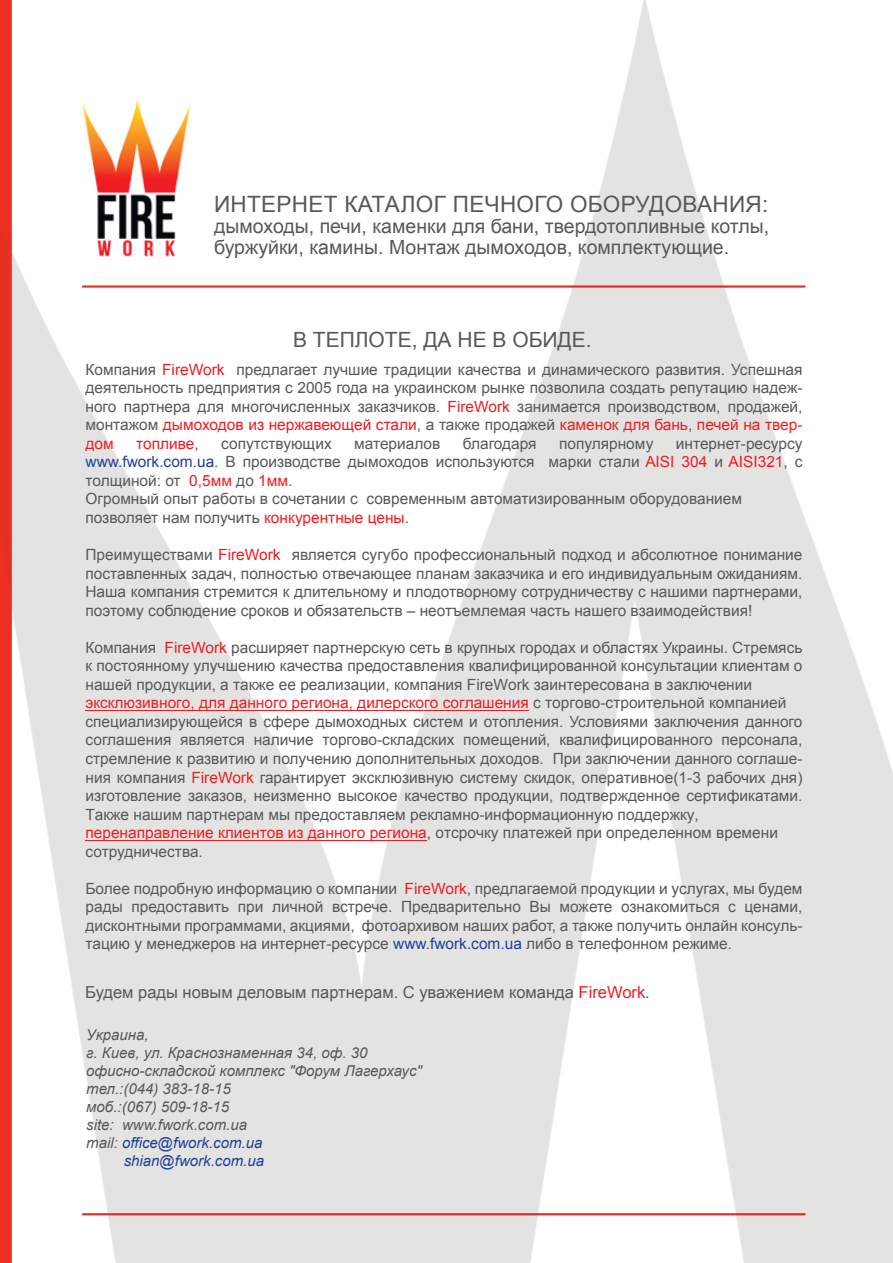
<style>
.page{position:relative;width:893px;height:1263px;background:#fff}
.page>*{position:absolute;margin:0;border:0;box-sizing:border-box;transform-origin:0 0}
.t1{font:22.5px "Arial";letter-spacing:.015em;color:#57585a}
.t2{font:21px "Arial";color:#57585a}
.t3{font:19.5px/21px "Arial";color:#57585a}
.t4{font:16.5px "Arial";color:#57585a}
.t5{font:15.45px/18.6px "Arial";color:#57585a;text-align:justify}
.t6{font:15.45px "Arial";color:#ee1d23}
.t7{font:italic 15px "Arial";color:#57585a}
.t8{font:italic 15px "Arial";color:#223f99}
.s1{color:#ee1d23}
.s2{color:#57585a}
.s3{color:#223f99}
</style>
<div class="page">
<img style="left:0;top:0;width:892px;height:1263px">
<hr style="left:86px;top:840px;width:341px;height:1px;background:#ee1d23">
<hr style="left:86px;top:710px;width:443px;height:1px;background:#ee1d23">
<h1 class="t1" style="left:214px;top:189px;width:556px">ИНТЕРНЕТ КАТАЛОГ ПЕЧНОГО ОБОРУДОВАНИЯ:</h1>
<p class="t3" style="left:214px;top:216px;width:557px">дымоходы, печи, каменки для бани, твердотопливные котлы, буржуйки, камины. Монтаж дымоходов, комплектующие.</p>
<h2 class="t2" style="left:293px;top:325px;width:300px">В ТЕПЛОТЕ, ДА НЕ В ОБИДЕ.</h2>
<p class="t5" style="left:86px;top:360px;width:718px">Компания <span class="s1">FireWork</span> предлагает лучшие традиции качества и динамического развития. Успешная деятельность предприятия с 2005 года на украинском рынке позволила создать репутацию надеж&shy;ного партнера для многочисленных заказчиков. <span class="s1">FireWork</span> занимается производством, продажей, монтажом <span class="s1">дымоходов из нержавеющей стали</span>, а также продажей <span class="s1">каменок для бань</span>, <span class="s1">печей на твер&shy;дом</span></p>
<p class="t6" style="left:136px;top:433px;width:64px">топливе<span class="s2">,</span></p>
<p class="t5" style="left:221px;top:434px;width:112px">сопутствующих</p>
<p class="t5" style="left:354px;top:434px;width:88px">материалов</p>
<p class="t5" style="left:463px;top:434px;width:75px">благодаря</p>
<p class="t5" style="left:559px;top:434px;width:96px">популярному</p>
<p class="t5" style="left:86px;top:434px;width:719px;text-align:left;text-indent:590px">интернет-ресурсу <span class="s3">www.fwork.com.ua</span>. В производстве дымоходов используются марки стали <span class="s1">AISI 304</span> и <span class="s1">AISI321</span>, с толщиной: от <span class="s1">0,5мм</span> до <span class="s1">1мм</span>.<br>Огромный опыт работы в сочетании с современным автоматизированным оборудованием позволяет нам получить <span class="s1">конкурентные цены</span>.</p>
<p class="t5" style="left:85px;top:545px;width:718px">Преимуществами <span class="s1">FireWork</span> является сугубо профессиональный подход и абсолютное понимание поставленных задач, полностью отвечающее планам заказчика и его индивидуальным ожиданиям.<br>Наша компания стремится к длительному и плодотворному сотрудничеству с нашими партнерами, поэтому соблюдение сроков и обязательств – неотъемлемая часть нашего взаимодействия!</p>
<p class="t5" style="left:85px;top:638px;width:718px;text-align:left">Компания <span class="s1">FireWork</span> расширяет партнерскую сеть в крупных городах и областях Украины. Стремясь к постоянному улучшению качества предоставления квалифицированной консультации клиентам о нашей продукции, а также ее реализации, компания FireWork заинтересована в заключении <span class="s1">эксклюзивного, для данного региона, дилерского соглашения</span> с торгово-строительной компанией специализирующейся в сфере дымоходных систем и отопления. Условиями заключения данного соглашения является наличие торгово-складских помещений, квалифицированного персонала, стремление к развитию и получению дополнительных доходов. При заключении данного соглаше&shy;ния компания <span class="s1">FireWork</span> гарантирует эксклюзивную систему скидок, оперативное(1-3 рабочих дня) изготовление заказов, неизменно высокое качество продукции, подтвержденное сертификатами.<br>Также нашим партнерам мы предоставляем рекламно-информационную поддержку, <span class="s1">перенаправление клиентов из данного региона</span>, отсрочку платежей при определенном времени сотрудничества.</p>
<p class="t5" style="left:86px;top:879px;width:718px">Более подробную информацию о компании <span class="s1">FireWork</span>, предлагаемой продукции и услугах, мы будем рады предоставить при личной встрече. Предварительно Вы можете ознакомиться с ценами, дисконтными программами, акциями, фотоархивом наших работ, а также получить онлайн консуль&shy;тацию у менеджеров на интернет-ресурсе <span class="s3">www.fwork.com.ua</span> либо в телефонном режиме.</p>
<p class="t4" style="left:85px;top:981px;width:566px">Будем рады новым деловым партнерам. С уважением команда <span class="s1">FireWork</span>.</p>
<p class="t7" style="left:86px;top:1025px;width:64px">Украина,</p>
<p class="t7" style="left:86px;top:1043px;width:283px">г. Киев, ул. Краснознаменная 34, оф. 30</p>
<p class="t7" style="left:86px;top:1061px;width:337px">офисно-складской комплекс "Форум Лагерхаус"</p>
<p class="t7" style="left:86px;top:1079px;width:146px">тел.:(044) 383-18-15</p>
<p class="t7" style="left:86px;top:1097px;width:144px">моб.:(067) 509-18-15</p>
<p class="t7" style="left:86px;top:1115px;width:162px">site: www.fwork.com.ua</p>
<p class="t8" style="left:86px;top:1133px;width:178px"><span class="s2">mail:</span> office@fwork.com.ua</p>
<p class="t8" style="left:124px;top:1151px;width:142px">shian@fwork.com.ua</p>
</div>
